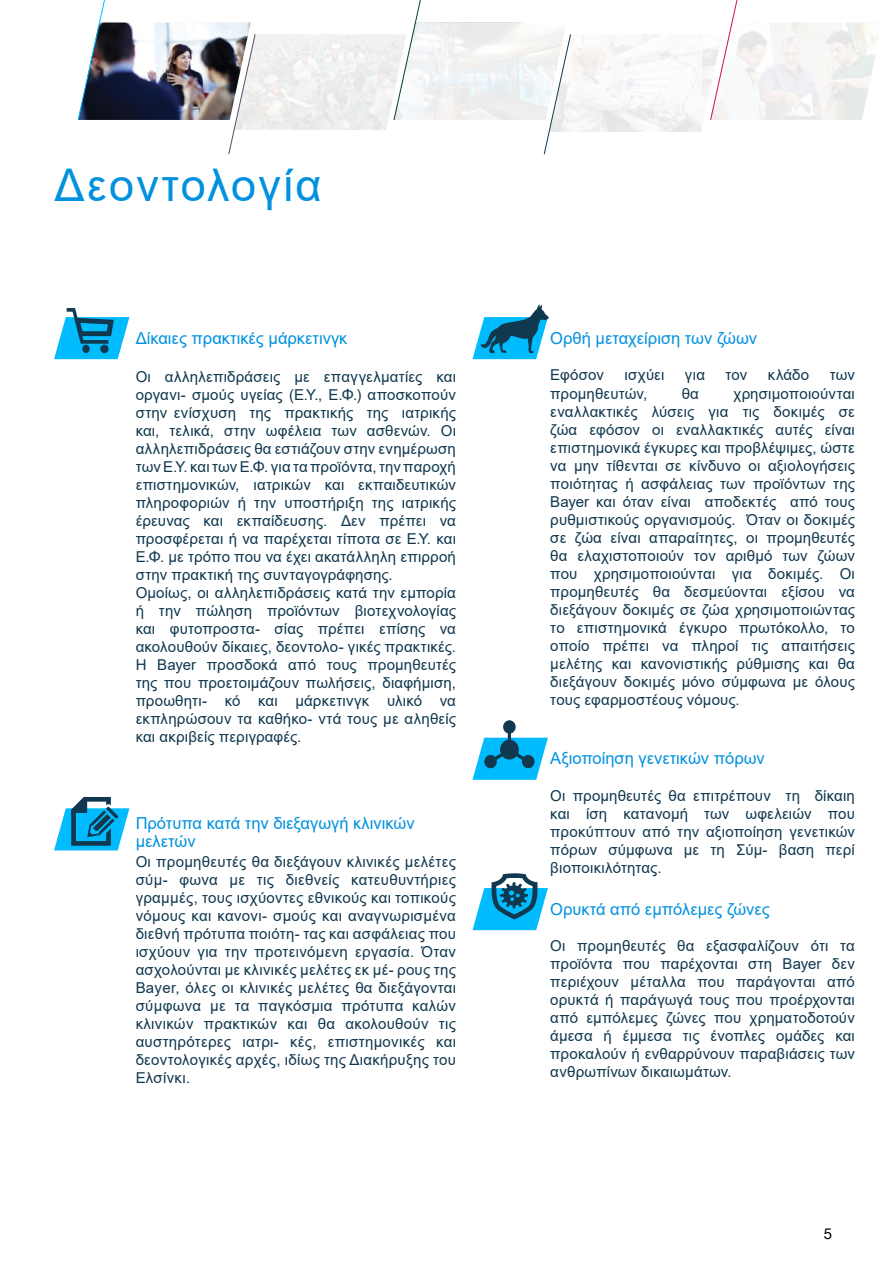
<style>
.page{position:relative;width:894px;height:1263px;background:#fff}
.page>*{position:absolute;margin:0;border:0;box-sizing:border-box;transform-origin:0 0}
.t1{font:45px "Arial";letter-spacing:.05em;color:#0091df}
.t2{font:16.5px/18px "Arial";color:#0091df}
.t3{font:15px/18px "Arial";letter-spacing:.01em;color:#10384f;text-align:justify}
.t4{font:15px "Helvetica Neue LT Com";color:#000}
</style>
<div class="page">
<svg style="left:54px;top:797px;width:75px;height:53px"></svg>
<svg style="left:472px;top:304px;width:76px;height:55px"></svg>
<svg style="left:472px;top:873px;width:75px;height:57px"></svg>
<svg style="left:54px;top:308px;width:75px;height:51px"></svg>
<svg style="left:472px;top:720px;width:75px;height:59px"></svg>
<img style="left:105px;top:23px;width:123px;height:97px">
<svg style="left:77px;top:0;width:28px;height:120px"></svg>
<svg style="left:228px;top:0;width:650px;height:155px"></svg>
<h1 class="t1" style="left:55px;top:154px;width:268px">Δεοντολογία</h1>
<p class="t2" style="left:136px;top:329px;width:213px">Δίκαιες πρακτικές μάρκετινγκ</p>
<p class="t3" style="left:136px;top:367px;width:322px;text-align:left">Οι αλληλεπιδράσεις με επαγγελματίες και οργανι- σμούς υγείας (Ε.Υ., Ε.Φ.) αποσκοπούν στην ενίσχυση της πρακτικής της ιατρικής και, τελικά, στην ωφέλεια των ασθενών. Οι αλληλεπιδράσεις θα εστιάζουν στην ενημέρωση των Ε.Υ. και των Ε.Φ. για τα προϊόντα, την παροχή επιστημονικών, ιατρικών και εκπαιδευτικών πληροφοριών ή την υποστήριξη της ιατρικής έρευνας και εκπαίδευσης. Δεν πρέπει να προσφέρεται ή να παρέχεται τίποτα σε Ε.Υ. και Ε.Φ. με τρόπο που να έχει ακατάλληλη επιρροή στην πρακτική της συνταγογράφησης.<br>Ομοίως, οι αλληλεπιδράσεις κατά την εμπορία ή την πώληση προϊόντων βιοτεχνολογίας και φυτοπροστα- σίας πρέπει επίσης να ακολουθούν δίκαιες, δεοντολο- γικές πρακτικές.<br>Η Bayer προσδοκά από τους προμηθευτές της που προετοιμάζουν πωλήσεις, διαφήμιση, προωθητι- κό και μάρκετινγκ υλικό να εκπληρώσουν τα καθήκο- ντά τους με αληθείς και ακριβείς περιγραφές.</p>
<p class="t2" style="left:136px;top:813px;width:280px">Πρότυπα κατά την διεξαγωγή κλινικών μελετών</p>
<p class="t3" style="left:136px;top:852px;width:322px">Οι προμηθευτές θα διεξάγουν κλινικές μελέτες σύμ- φωνα με τις διεθνείς κατευθυντήριες γραμμές, τους ισχύοντες εθνικούς και τοπικούς νόμους και κανονι- σμούς και αναγνωρισμένα διεθνή πρότυπα ποιότη- τας και ασφάλειας που ισχύουν για την προτεινόμενη εργασία. Όταν ασχολούνται με κλινικές μελέτες εκ μέ- ρους της Bayer, όλες οι κλινικές μελέτες θα διεξάγονται σύμφωνα με τα παγκόσμια πρότυπα καλών κλινικών πρακτικών και θα ακολουθούν τις αυστηρότερες ιατρι- κές, επιστημονικές και δεοντολογικές αρχές, ιδίως της Διακήρυξης του Ελσίνκι.</p>
<p class="t2" style="left:550px;top:329px;width:208px">Ορθή μεταχείριση των ζώων</p>
<p class="t3" style="left:550px;top:366px;width:55px">Εφόσον</p>
<p class="t3" style="left:624px;top:366px;width:41px">ισχύει</p>
<p class="t3" style="left:684px;top:366px;width:22px">για</p>
<p class="t3" style="left:725px;top:366px;width:23px">τον</p>
<p class="t3" style="left:767px;top:366px;width:43px">κλάδο</p>
<p class="t3" style="left:829px;top:366px;width:27px">των</p>
<p class="t3" style="left:550px;top:384px;width:98px">προμηθευτών,</p>
<p class="t3" style="left:681px;top:384px;width:19px">θα</p>
<p class="t3" style="left:550px;top:384px;width:306px;text-indent:183px">χρησιμοποιούνται εναλλακτικές λύσεις για τις δοκιμές σε ζώα εφόσον οι εναλλακτικές αυτές είναι επιστημονικά έγκυρες και προβλέψιμες, ώστε να μην τίθενται σε κίνδυνο οι αξιολογήσεις ποιότητας ή ασφάλειας των προϊόντων της Bayer και όταν είναι αποδεκτές από τους ρυθμιστικούς οργανισμούς. Όταν οι δοκιμές σε ζώα είναι απαραίτητες, οι προμηθευτές θα ελαχιστοποιούν τον αριθμό των ζώων που χρησιμοποιούνται για δοκιμές. Οι προμηθευτές θα δεσμεύονται εξίσου να διεξάγουν δοκιμές σε ζώα χρησιμοποιώντας το επιστημονικά έγκυρο πρωτόκολλο, το οποίο πρέπει να πληροί τις απαιτήσεις μελέτης και κανονιστικής ρύθμισης και θα διεξάγουν δοκιμές μόνο σύμφωνα με όλους τους εφαρμοστέους νόμους.</p>
<p class="t2" style="left:550px;top:749px;width:216px">Αξιοποίηση γενετικών πόρων</p>
<p class="t3" style="left:550px;top:786px;width:306px">Οι προμηθευτές θα επιτρέπουν τη δίκαιη και ίση κατανομή των ωφελειών που προκύπτουν από την αξιοποίηση γενετικών πόρων σύμφωνα με τη Σύμ- βαση περί βιοποικιλότητας.</p>
<p class="t2" style="left:550px;top:899px;width:221px">Ορυκτά από εμπόλεμες ζώνες</p>
<p class="t3" style="left:550px;top:936px;width:306px">Οι προμηθευτές θα εξασφαλίζουν ότι τα προϊόντα που παρέχονται στη Bayer δεν περιέχουν μέταλλα που παράγονται από ορυκτά ή παράγωγά τους που προέρχονται από εμπόλεμες ζώνες που χρηματοδοτούν άμεσα ή έμμεσα τις ένοπλες ομάδες και προκαλούν ή ενθαρρύνουν παραβιάσεις των ανθρωπίνων δικαιωμάτων.</p>
<p class="t4" style="left:823px;top:1224px;width:10px">5</p>
</div>
